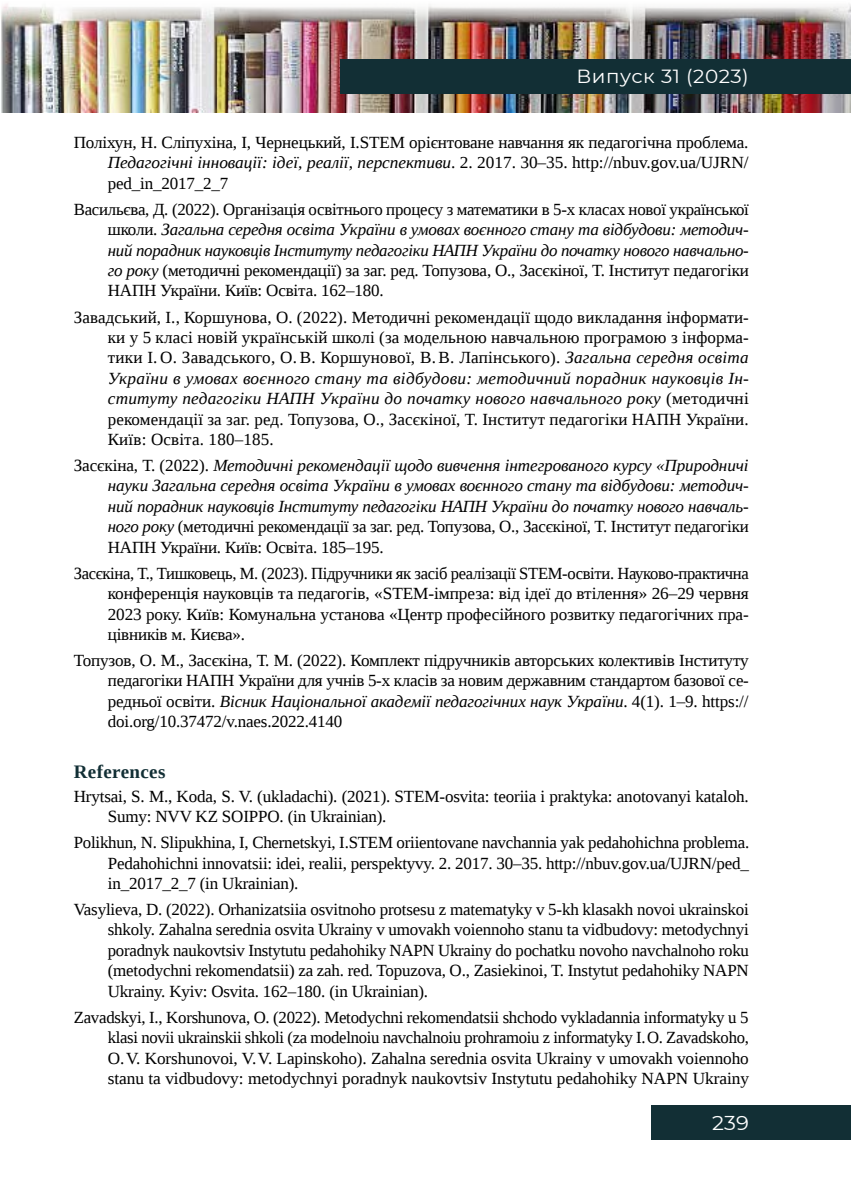
<style>
.page{position:relative;width:851px;height:1191px;background:#fff}
.page>*{position:absolute;margin:0;border:0;box-sizing:border-box;transform-origin:0 0}
.t1{font:20px "Montserrat";color:#fff;scale:1.05 1}
.t2{font:19px "Montserrat";letter-spacing:.025em;color:#fff;scale:1.05 1}
.t3{font:700 19px "Liberation Serif";letter-spacing:.02em;color:#122f35}
.t4{font:17px/20.4px "Liberation Serif";letter-spacing:-.01em;color:#000;text-align:justify}
.t5{font:italic 17px/20.4px "Liberation Serif";letter-spacing:-.01em;color:#000;text-align:justify}
.s1{font-style:italic}
.s2{font-style:normal}
</style>
<div class="page">
<img style="left:1px;top:4px;width:849px;height:109px">
<div style="left:340px;top:60px;width:510px;height:34px;background:#122f35"></div>
<div style="left:651px;top:1106px;width:199px;height:34px;background:#122f35"></div>
<p class="t2" style="left:576px;top:63px;width:166px">Випуск 31 (2023)</p>
<p class="t4" style="left:108px;top:132px;width:642px;text-indent:-34px">Поліхун, Н. Сліпухіна, І, Чернецький, І.STEM орієнтоване навчання як педагогічна проблема.<br><span class="s1">Педагогічні інновації: ідеї, реалії, перспективи</span>. 2. 2017. 30–35. http://nbuv.gov.ua/UJRN/ ped_in_2017_2_7</p>
<p class="t4" style="left:108px;top:199px;width:642px;text-indent:-34px">Васильєва, Д. (2022). Організація освітнього процесу з математики в 5-х класах нової української школи. <span class="s1">Загальна середня освіта України в умовах воєнного стану та відбудови: методич&shy;ний порадник науковців Інституту педагогіки НАПН України до початку нового навчально&shy;го року</span> (методичні рекомендації) за заг. ред. Топузова, О., Засєкіної, Т. Інститут педагогіки НАПН України. Київ: Освіта. 162–180.</p>
<p class="t4" style="left:108px;top:306px;width:642px;text-indent:-34px">Завадський, І., Коршунова, О. (2022). Методичні рекомендації щодо викладання інформати&shy;ки у 5 класі новій українській школі (за модельною навчальною програмою з інформа&shy;тики І. О. Завадського, О.В. Коршунової, В.В. Лапінського). <span class="s1">Загальна середня освіта України в умовах воєнного стану та відбудови: методичний порадник науковців Ін&shy;ституту педагогіки НАПН України до початку нового навчального року</span> (методичні рекомендації за заг. ред. Топузова, О., Засєкіної, Т. Інститут педагогіки НАПН України.<br>Київ: Освіта. 180–185.</p>
<p class="t5" style="left:108px;top:455px;width:642px;text-indent:-34px"><span class="s2">Засєкіна, Т. (2022).</span> Методичні рекомендації щодо вивчення інтегрованого курсу «Природничі науки Загальна середня освіта України в умовах воєнного стану та відбудови: методич&shy;ний порадник науковців Інституту педагогіки НАПН України до початку нового навчаль&shy;ного року <span class="s2">(методичні рекомендації за заг. ред. Топузова, О., Засєкіної, Т. Інститут педагогіки НАПН України. Київ: Освіта. 185–195.</span></p>
<p class="t4" style="left:108px;top:563px;width:642px;text-indent:-34px">Засєкіна, Т., Тишковець, М. (2023). Підручники як засіб реалізації STEM‑освіти. Науково-практична конференція науковців та педагогів, «STEM‑імпреза: від ідеї до втілення» 26–29 червня 2023 року. Київ: Комунальна установа «Центр професійного розвитку педагогічних пра&shy;цівників м. Києва».</p>
<p class="t4" style="left:108px;top:650px;width:642px;text-indent:-34px">Топузов, О. М., Засєкіна, Т. М. (2022). Комплект підручників авторських колективів Інституту педагогіки НАПН України для учнів 5-х класів за новим державним стандартом базової се&shy;редньої освіти. <span class="s1">Вісник Національної академії педагогічних наук України</span>. 4(1). 1–9. https:// doi.org/10.37472/v.naes.2022.4140</p>
<p class="t3" style="left:74px;top:759px;width:93px">References</p>
<p class="t4" style="left:108px;top:785px;width:642px;text-indent:-34px">Hrytsai, S. M., Koda, S. V. (ukladachi). (2021). STEM‑osvita: teoriia i praktyka: anotovanyi kataloh.<br>Sumy: NVV KZ SOIPPO. (in Ukrainian).</p>
<p class="t4" style="left:108px;top:832px;width:642px;text-indent:-34px">Polikhun, N. Slipukhina, I, Chernetskyi, I.STEM oriientovane navchannia yak pedahohichna problema.<br>Pedahohichni innovatsii: idei, realii, perspektyvy. 2. 2017. 30–35. http://nbuv.gov.ua/UJRN/ped_ in_2017_2_7 (in Ukrainian).</p>
<p class="t4" style="left:108px;top:899px;width:642px;text-indent:-34px">Vasylieva, D. (2022). Orhanizatsiia osvitnoho protsesu z matematyky v 5-kh klasakh novoi ukrainskoi shkoly. Zahalna serednia osvita Ukrainy v umovakh voiennoho stanu ta vidbudovy: metodychnyi poradnyk naukovtsiv Instytutu pedahohiky NAPN Ukrainy do pochatku novoho navchalnoho roku (metodychni rekomendatsii) za zah. red. Topuzova, O., Zasiekinoi, T. Instytut pedahohiky NAPN Ukrainy. Kyiv: Osvita. 162–180. (in Ukrainian).</p>
<p class="t4" style="left:108px;top:1006px;width:642px;text-indent:-34px">Zavadskyi, I., Korshunova, O. (2022). Metodychni rekomendatsii shchodo vykladannia informatyky u 5 klasi novii ukrainskii shkoli (za modelnoiu navchalnoiu prohramoiu z informatyky I.O. Zavadskoho, O.V. Korshunovoi, V.V. Lapinskoho). Zahalna serednia osvita Ukrainy v umovakh voiennoho stanu ta vidbudovy: metodychnyi poradnyk naukovtsiv Instytutu pedahohiky NAPN Ukrainy</p>
<p class="t1" style="left:712px;top:1109px;width:36px">239</p>
</div>
